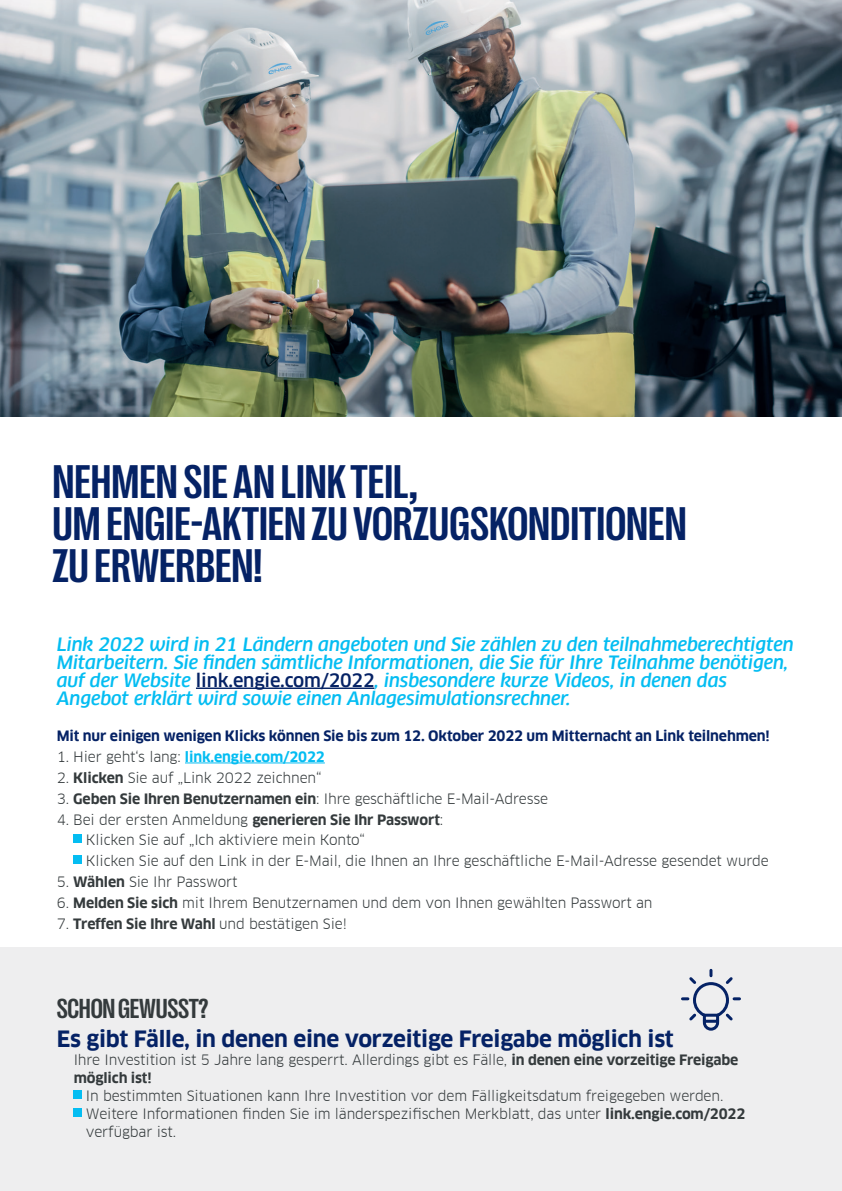
<style>
.page{position:relative;width:842px;height:1191px;background:#fff}
.page>*{position:absolute;margin:0;border:0;box-sizing:border-box;transform-origin:0 0}
.t1{font:700 condensed 48px/42px "Right Grotesk";color:#052265}
.t2{font:700 condensed 28px "Right Grotesk";letter-spacing:-.01em;color:#343a3c}
.t3{font:700 22px "Clan Offc Pro";letter-spacing:-.01em;color:#052265}
.t4{font:italic 500 18px/18px "Clan Offc Pro";letter-spacing:-.01em;color:#04bdf2}
.t5{font:14px/18px "Clan Offc Pro";letter-spacing:-.01em;color:#343a3c}
.t6{font:700 14px "Clan Offc Pro";letter-spacing:-.01em;color:#052265}
.t7{font:700 14px "Clan Offc Pro";letter-spacing:-.01em;color:#04bdf2}
.s1{font-style:normal;color:#052265}
.s2{font-weight:400;color:#343a3c}
.s3{font-weight:700}
</style>
<div class="page">
<div style="left:0;top:947px;width:842px;height:244px;background:#eeeeef"></div>
<hr style="left:196px;top:687px;width:178px;height:2px;background:#052265">
<hr style="left:185px;top:762px;width:140px;height:1px;background:#04bdf2">
<div style="left:74px;top:834px;width:8px;height:9px;background:#04bdf2"></div>
<div style="left:74px;top:855px;width:8px;height:9px;background:#04bdf2"></div>
<div style="left:74px;top:1090px;width:8px;height:9px;background:#04bdf2"></div>
<div style="left:74px;top:1108px;width:8px;height:9px;background:#04bdf2"></div>
<svg style="left:681px;top:968px;width:60px;height:63px"></svg>
<img style="left:0;top:0;width:842px;height:417px">
<p class="t1" style="left:52px;top:460px;width:636px">NEHMEN SIE AN LINK TEIL,<br>UM ENGIE-AKTIEN ZU VORZUGSKONDITIONEN<br>ZU ERWERBEN!</p>
<p class="t4" style="left:57px;top:635px;width:739px">Link 2022 wird in 21 Ländern angeboten und Sie zählen zu den teilnahmeberechtigten Mitarbeitern. Sie finden sämtliche Informationen, die Sie für Ihre Teilnahme benötigen, auf der Website <span class="s1">link.engie.com/2022</span>, insbesondere kurze Videos, in denen das Angebot erklärt wird sowie einen Anlagesimulationsrechner.</p>
<p class="t6" style="left:57px;top:728px;width:714px">Mit nur einigen wenigen Klicks können Sie bis zum 12. Oktober 2022 um Mitternacht an Link teilnehmen!</p>
<p class="t7" style="left:57px;top:748px;width:270px"><span class="s2">1. Hier geht‘s lang:</span> link.engie.com/2022</p>
<p class="t5" style="left:57px;top:768px;width:266px">2. <span class="s3">Klicken</span> Sie auf „Link 2022 zeichnen“</p>
<p class="t5" style="left:57px;top:789px;width:493px">3. <span class="s3">Geben Sie Ihren Benutzernamen ein</span>: Ihre geschäftliche E-Mail-Adresse</p>
<p class="t5" style="left:57px;top:810px;width:388px">4. Bei der ersten Anmeldung <span class="s3">generieren Sie Ihr Passwort</span>:</p>
<p class="t5" style="left:86px;top:831px;width:280px">Klicken Sie auf „Ich aktiviere mein Konto“</p>
<p class="t5" style="left:86px;top:852px;width:684px">Klicken Sie auf den Link in der E-Mail, die Ihnen an Ihre geschäftliche E-Mail-Adresse gesendet wurde</p>
<p class="t5" style="left:57px;top:873px;width:182px">5. <span class="s3">Wählen</span> Sie Ihr Passwort</p>
<p class="t5" style="left:57px;top:893px;width:597px">6. <span class="s3">Melden Sie sich</span> mit Ihrem Benutzernamen und dem von Ihnen gewählten Passwort an</p>
<p class="t5" style="left:57px;top:914px;width:292px">7. <span class="s3">Treffen Sie Ihre Wahl</span> und bestätigen Sie!</p>
<p class="t2" style="left:57px;top:993px;width:153px">SCHON GEWUSST?</p>
<p class="t3" style="left:57px;top:1026px;width:618px">Es gibt Fälle, in denen eine vorzeitige Freigabe möglich ist</p>
<p class="t5" style="left:74px;top:1051px;width:666px">Ihre Investition ist 5 Jahre lang gesperrt. Allerdings gibt es Fälle, <span class="s3">in denen eine vorzeitige Freigabe möglich ist!</span></p>
<p class="t5" style="left:86px;top:1087px;width:639px">In bestimmten Situationen kann Ihre Investition vor dem Fälligkeitsdatum freigegeben werden.</p>
<p class="t5" style="left:86px;top:1105px;width:661px">Weitere Informationen finden Sie im länderspezifischen Merkblatt, das unter <span class="s3">link.engie.com/2022 </span>verfügbar ist.</p>
</div>
